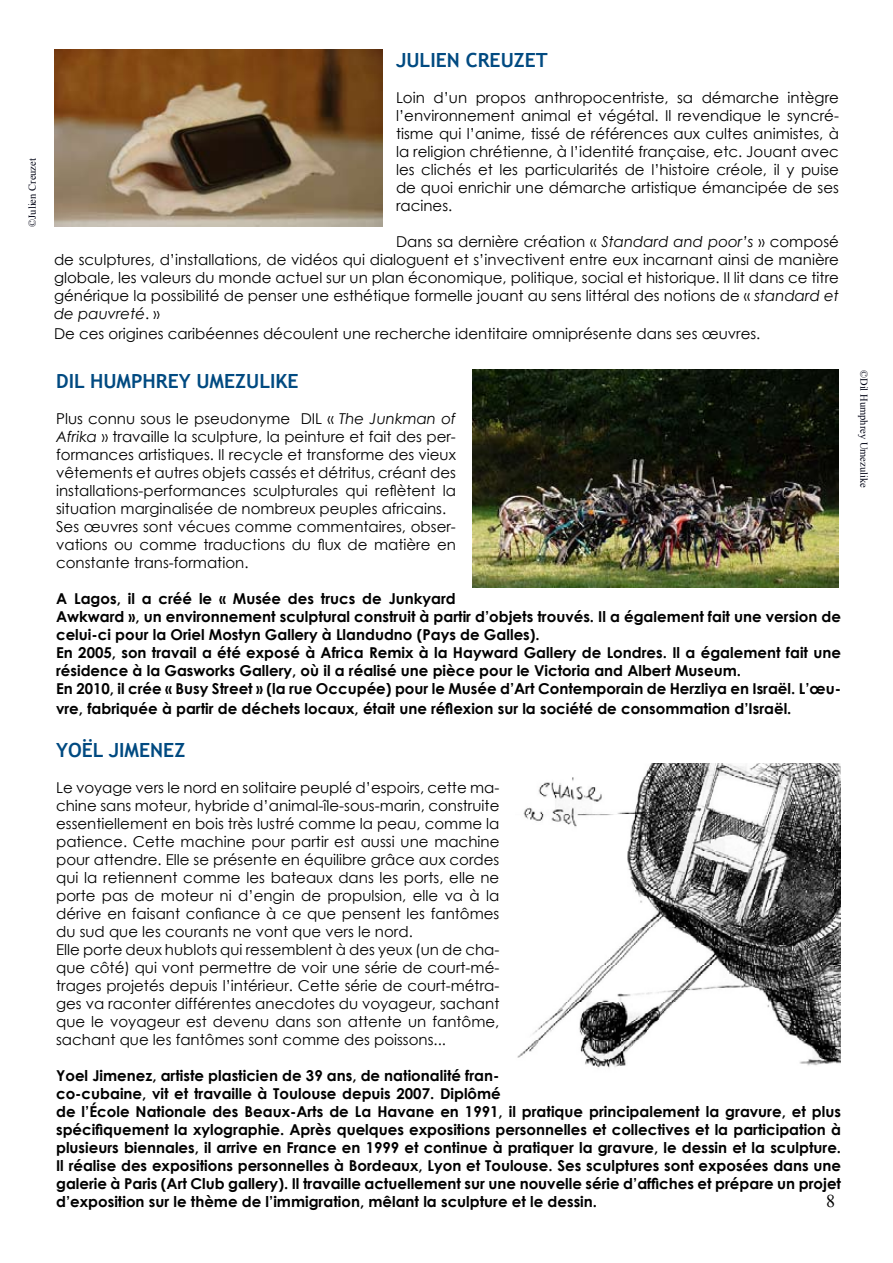
<style>
.page{position:relative;width:893px;height:1263px;background:#fff}
.page>*{position:absolute;margin:0;border:0;box-sizing:border-box;transform-origin:0 0}
.t1{font:700 19.5px "Trebuchet MS";color:#014a81}
.t2{font:18px "Times New Roman";color:#000}
.t3{font:15px/18px "Century Gothic";color:#000;text-align:justify}
.t4{font:700 15px/18px "Century Gothic";color:#000}
.t5{font:10.5px "Times New Roman";color:#010314}
.s1{font-style:italic}
</style>
<div class="page">
<img style="left:472px;top:369px;width:367px;height:219px">
<img style="left:54px;top:50px;width:328px;height:176px">
<img style="left:517px;top:763px;width:324px;height:305px">
<p class="t5" style="left:25px;top:227px;width:70px;rotate:-90deg">©Julien Creuzet</p>
<h1 class="t1" style="left:396px;top:48px;width:153px">JULIEN CREUZET</h1>
<p class="t3" style="left:396px;top:89px;width:444px">Loin d’un propos anthropocentriste, sa démarche intègre l’environnement animal et végétal. Il revendique le syncré&shy;tisme qui l’anime, tissé de références aux cultes animistes, à la religion chrétienne, à l’identité française, etc. Jouant avec les clichés et les particularités de l’histoire créole, il y puise de quoi enrichir une démarche artistique émancipée de ses racines.</p>
<p class="t3" style="left:54px;top:233px;width:786px;text-indent:342px">Dans sa dernière création « <span class="s1">Standard and poor’s</span> » composé de sculptures, d’installations, de vidéos qui dialoguent et s’invectivent entre eux incarnant ainsi de manière globale, les valeurs du monde actuel sur un plan économique, politique, social et historique. Il lit dans ce titre générique la possibilité de penser une esthétique formelle jouant au sens littéral des notions de « <span class="s1">standard et de pauvreté</span>. »</p>
<p class="t3" style="left:54px;top:325px;width:708px">De ces origines caribéennes découlent une recherche identitaire omniprésente dans ses œuvres.</p>
<h1 class="t1" style="left:56px;top:369px;width:244px">DIL HUMPHREY UMEZULIKE</h1>
<p class="t3" style="left:56px;top:409px;width:401px;text-align:left">Plus connu sous le pseudonyme DIL « <span class="s1">The Junkman of Afrika</span> » travaille la sculpture, la peinture et fait des per&shy;formances artistiques. Il recycle et transforme des vieux vêtements et autres objets cassés et détritus, créant des installations-performances sculpturales qui reflètent la situation marginalisée de nombreux peuples africains.<br>Ses œuvres sont vécues comme commentaires, obser&shy;vations ou comme traductions du flux de matière en constante trans-formation.</p>
<p class="t4" style="left:56px;top:589px;width:786px">A Lagos, il a créé le « Musée des trucs de Junkyard<br>Awkward », un environnement sculptural construit à partir d’objets trouvés. Il a également fait une version de celui-ci pour la Oriel Mostyn Gallery à Llandudno (Pays de Galles).<br>En 2005, son travail a été exposé à Africa Remix à la Hayward Gallery de Londres. Il a également fait une résidence à la Gasworks Gallery, où il a réalisé une pièce pour le Victoria and Albert Museum.<br>En 2010, il crée « Busy Street » (la rue Occupée) pour le Musée d’Art Contemporain de Herzliya en Israël. L’œu-</p>
<p class="t4" style="left:56px;top:699px;width:737px">vre, fabriquée à partir de déchets locaux, était une réflexion sur la société de consommation d’Israël.</p>
<h1 class="t1" style="left:56px;top:738px;width:131px">YOËL JIMENEZ</h1>
<p class="t3" style="left:56px;top:778px;width:445px;text-align:left">Le voyage vers le nord en solitaire peuplé d’espoirs, cette ma&shy;chine sans moteur, hybride d’animal-île-sous-marin, construite essentiellement en bois très lustré comme la peau, comme la patience. Cette machine pour partir est aussi une machine pour attendre. Elle se présente en équilibre grâce aux cordes qui la retiennent comme les bateaux dans les ports, elle ne porte pas de moteur ni d’engin de propulsion, elle va à la dérive en faisant confiance à ce que pensent les fantômes du sud que les courants ne vont que vers le nord.<br>Elle porte deux hublots qui ressemblent à des yeux (un de cha&shy;que côté) qui vont permettre de voir une série de court-mé&shy;trages projetés depuis l’intérieur. Cette série de court-métra&shy;ges va raconter différentes anecdotes du voyageur, sachant que le voyageur est devenu dans son attente un fantôme, sachant que les fantômes sont comme des poissons...</p>
<p class="t4" style="left:56px;top:1066px;width:786px">Yoel Jimenez, artiste plasticien de 39 ans, de nationalité fran-<br>co-cubaine, vit et travaille à Toulouse depuis 2007. Diplômé<br>de l’École Nationale des Beaux-Arts de La Havane en 1991, il pratique principalement la gravure, et plus spécifiquement la xylographie. Après quelques expositions personnelles et collectives et la participation à plusieurs biennales, il arrive en France en 1999 et continue à pratiquer la gravure, le dessin et la sculpture.<br>Il réalise des expositions personnelles à Bordeaux, Lyon et Toulouse. Ses sculptures sont exposées dans une galerie à Paris (Art Club gallery). Il travaille actuellement sur une nouvelle série d’affiches et prépare un projet d’exposition sur le thème de l’immigration, mêlant la sculpture et le dessin.</p>
<p class="t2" style="left:826px;top:1189px;width:10px">8</p>
<p class="t5" style="left:871px;top:370px;width:119px;rotate:90deg">©Dil Humphrey Umezulike</p>
</div>
